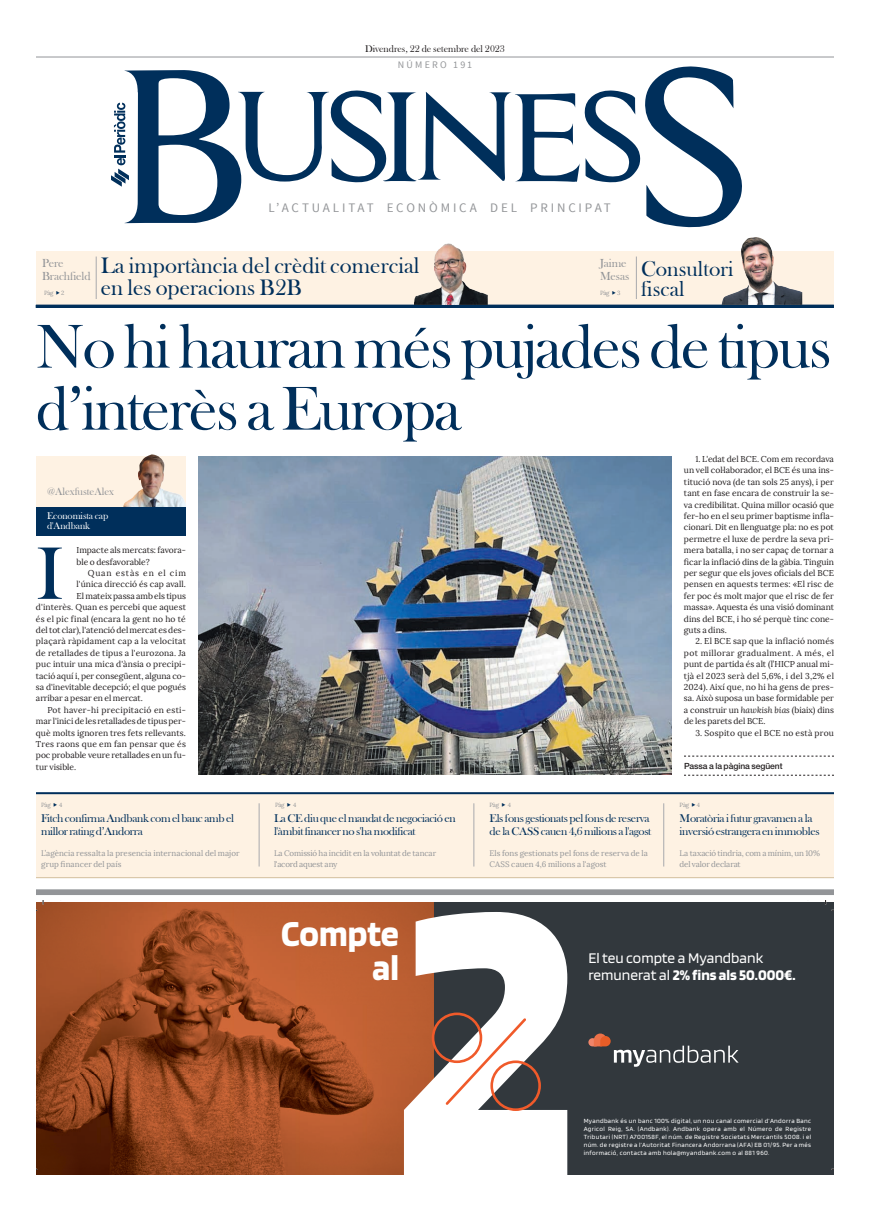
<style>
.page{position:relative;width:870px;height:1220px;background:#fff}
.page>*{position:absolute;margin:0;border:0;box-sizing:border-box;transform-origin:0 0}
.t1{font:76.9px "Bask Old Face";color:#002f5b}
.t2{font:64px/62px "Bask Old Face";letter-spacing:-.03em;color:#002f5b}
.Publicidad{font:700 37.9px/34.8px "Blinker";color:#fff;text-align:right;scale:.96 1}
.t3{font:23px/22px "Bask Old Face";color:#002f5b}
.t4{font:22px "Bask Old Face";color:#002f5b}
.Publicidad-2{font:15.4px/17.1px "Blinker";color:#fff}
.Dep_Epi{font:13px "Source Sans Pro";letter-spacing:.215em;color:#939598}
.t5{font:12px/13px "Bask Old Face";letter-spacing:-.01em;color:#939598}
.t6{font:11.5px/13px "Bask Old Face";letter-spacing:-.03em;color:#002f5b;scale:1.04 1}
.t7{font:10.8px "Bask Old Face";letter-spacing:-.01em;color:#939598}
.Dep_Epi-2{font:10px "Bask Old Face";letter-spacing:-.01em;color:#231f20}
.t8{font:10px "Bask Old Face";letter-spacing:-.01em;color:#fff}
.Dep_Epi-3{font:10px "Source Sans Pro";letter-spacing:.225em;color:#939598}
.t9{font:8.5px/11.4px "Lora";color:#231f20;text-align:justify}
.t10{font:8.5px "Lora";letter-spacing:.02em;color:#231f20}
.t11{font:8.5px "Lora";letter-spacing:.025em;color:#231f20}
.Txt_Sangría{font:500 8.5px "Helvetica Neue LT Std";letter-spacing:-.01em;color:#231f20}
.t12{font:8.5px "Lora";letter-spacing:.09em;color:#231f20}
.Dep_Epi-4{font:8px/11px "Lora";letter-spacing:-.005em;color:#939598}
.Publicidad-3{font:6.6px/8px "Blinker";letter-spacing:.05em;color:#fff;text-align:justify}
.Dep_Epi-5{font:6px "Lora";letter-spacing:-.035em;color:#939598}
.s1{font-style:italic}
.s2{font-weight:700}
</style>
<div class="page">
<div style="left:36px;top:251px;width:798px;height:57px;background:#fef2e3"></div>
<div style="left:36px;top:793px;width:798px;height:85px;background:#fef2e3"></div>
<svg style="left:125px;top:66px;width:617px;height:162px"></svg>
<svg style="left:111px;top:103px;width:18px;height:84px"></svg>
<hr style="left:36px;top:57px;width:798px;height:1px;background:#939598">
<hr style="left:36px;top:792px;width:798px;height:2px;background:#002f5b">
<hr style="left:36px;top:877px;width:798px;height:1px;background:#d2bf9d">
<hr style="left:474px;top:803px;width:1px;height:63px;background:#a8a9ad">
<hr style="left:259px;top:803px;width:1px;height:63px;background:#a8a9ad">
<hr style="left:664px;top:803px;width:1px;height:63px;background:#a8a9ad">
<div style="left:36px;top:889px;width:798px;height:6px;background:#939598"></div>
<hr style="left:36px;top:305px;width:798px;height:3px;background:#002f5b">
<hr style="left:636px;top:257px;width:1px;height:42px;background:#a8a9ad">
<img style="left:414px;top:243px;width:74px;height:62px">
<img style="left:721px;top:237px;width:81px;height:68px">
<hr style="left:96px;top:257px;width:1px;height:42px;background:#a8a9ad">
<div style="left:36px;top:902px;width:798px;height:272px;background:#32383d"></div>
<img style="left:36px;top:902px;width:398px;height:272px">
<svg style="left:404px;top:912px;width:163px;height:262px;fill:#fff"></svg>
<svg style="left:432px;top:1012px;width:109px;height:99px"></svg>
<svg style="left:588px;top:1033px;width:151px;height:34px"></svg>
<svg style="left:36px;top:1169px;width:8px;height:6px"></svg>
<img style="left:198px;top:456px;width:474px;height:318px">
<svg style="left:684px;top:756px;width:150px;height:1px"></svg>
<svg style="left:684px;top:775px;width:150px;height:1px"></svg>
<div style="left:36px;top:456px;width:150px;height:51px;background:#fef2e3"></div>
<img style="left:123px;top:454px;width:63px;height:53px">
<div style="left:36px;top:507px;width:150px;height:29px;background:#002f5b"></div>
<p class="Dep_Epi-2" style="left:365px;top:43px;width:141px">Divendres, 22 de setembre del 2023</p>
<p class="Dep_Epi-3" style="left:398px;top:59px;width:76px">NÚMERO 191</p>
<p class="Dep_Epi" style="left:269px;top:200px;width:344px">L’ACTUALITAT ECONÒMICA DEL PRINCIPAT</p>
<p class="t5" style="left:42px;top:257px;width:23px">Pere</p>
<p class="t5" style="left:42px;top:270px;width:50px">Brachfield</p>
<p class="Dep_Epi-5" style="left:44px;top:289px;width:11px">Pàg</p>
<p class="Dep_Epi-5" style="left:61px;top:289px;width:5px">2</p>
<p class="t3" style="left:101px;top:255px;width:320px">La importància del crèdit comercial en les operacions B2B</p>
<p class="t5" style="left:600px;top:257px;width:31px">Jaime<br>Mesas</p>
<p class="Dep_Epi-5" style="left:600px;top:289px;width:11px">Pàg</p>
<p class="Dep_Epi-5" style="left:617px;top:289px;width:5px">3</p>
<p class="t4" style="left:641px;top:257px;width:94px">Consultori</p>
<p class="t4" style="left:641px;top:277px;width:45px">fiscal</p>
<p class="t2" style="left:36px;top:317px;width:797px">No hi hauran més pujades de tipus d’interès a Europa</p>
<p class="t7" style="left:47px;top:485px;width:68px">@AlexfusteAlex</p>
<p class="t8" style="left:47px;top:510px;width:63px">Economista cap</p>
<p class="t8" style="left:47px;top:520px;width:44px">d'Andbank</p>
<p class="t1" style="left:36px;top:531px;width:29px">I</p>
<p class="t9" style="left:77px;top:544px;width:111px">Impacte als mercats: favora&shy;ble o desfavorable?</p>
<p class="t12" style="left:88px;top:568px;width:100px">Quan estàs en el cim</p>
<p class="t9" style="left:77px;top:579px;width:111px">l'única direcció és cap avall.</p>
<p class="t9" style="left:77px;top:590px;width:111px">El mateix passa amb els tipus</p>
<p class="t9" style="left:36px;top:601px;width:152px">d'interès. Quan es percebi que aquest</p>
<p class="t10" style="left:36px;top:613px;width:151px">és el pic final (encara la gent no ho té</p>
<p class="t9" style="left:36px;top:624px;width:151px">del tot clar), l'atenció del mercat es des-</p>
<p class="t11" style="left:36px;top:636px;width:152px">plaçarà ràpidament cap a la velocitat</p>
<p class="t10" style="left:36px;top:648px;width:152px">de retallades de tipus a l'eurozona. Ja</p>
<p class="t9" style="left:36px;top:658px;width:151px">puc intuir una mica d'ànsia o precipi-</p>
<p class="t9" style="left:36px;top:670px;width:151px">tació aquí i, per consegüent, alguna co-</p>
<p class="t9" style="left:36px;top:681px;width:152px">sa d'inevitable decepció; el que pogués</p>
<p class="t9" style="left:36px;top:693px;width:108px">arribar a pesar en el mercat.</p>
<p class="t9" style="left:36px;top:704px;width:151px;text-indent:11px">Pot haver-hi precipitació en esti&shy;mar l'inici de les retallades de tipus per&shy;què molts ignoren tres fets rellevants.<br>Tres raons que em fan pensar que és poc probable veure retallades en un fu&shy;tur visible.</p>
<p class="Dep_Epi-5" style="left:41px;top:801px;width:11px">Pàg</p>
<p class="Dep_Epi-5" style="left:59px;top:801px;width:5px">4</p>
<p class="t6" style="left:41px;top:812px;width:187px">Fitch confirma Andbank com el banc amb el millor rating d’Andorra</p>
<p class="Dep_Epi-4" style="left:41px;top:847px;width:200px">L’agència ressalta la presencia internacional del major grup financer del país</p>
<p class="Dep_Epi-5" style="left:275px;top:801px;width:11px">Pàg</p>
<p class="Dep_Epi-5" style="left:293px;top:801px;width:5px">4</p>
<p class="t6" style="left:274px;top:812px;width:176px">La CE diu que el mandat de negociació en l'àmbit financer no s'ha modificat</p>
<p class="Dep_Epi-4" style="left:274px;top:847px;width:164px">La Comissió ha incidit en la voluntat de tancar l'acord aquest any</p>
<p class="Publicidad" style="left:281px;top:916px;width:124px">Compte al</p>
<p class="t9" style="left:684px;top:453px;width:152px;text-indent:11px">1. L'edat del BCE. Com em recordava un vell col·laborador, el BCE és una ins&shy;titució nova (de tan sols 25 anys), i per tant en fase encara de construir la se&shy;va credibilitat. Quina millor ocasió que fer-ho en el seu primer baptisme infla&shy;cionari. Dit en llenguatge pla: no es pot permetre el luxe de perdre la seva pri&shy;mera batalla, i no ser capaç de tornar a ficar la inflació dins de la gàbia. Tinguin per segur que els joves oficials del BCE pensen en aquests termes: «El risc de fer poc és molt major que el risc de fer massa». Aquesta és una visió dominant dins del BCE, i ho sé perquè tinc cone&shy;guts a dins.</p>
<p class="t9" style="left:684px;top:636px;width:152px;text-indent:11px">2. El BCE sap que la inflació només pot millorar gradualment. A més, el punt de partida és alt (l’HICP anual mi&shy;tjà el 2023 serà del 5,6%, i del 3,2% el 2024). Així que, no hi ha gens de pres&shy;sa. Això suposa un base formidable per a construir un <span class="s1">hawkish bias</span> (biaix) dins de les parets del BCE.</p>
<p class="t10" style="left:695px;top:727px;width:140px">3. Sospito que el BCE no està prou</p>
<p class="Dep_Epi-5" style="left:490px;top:801px;width:11px">Pàg</p>
<p class="Dep_Epi-5" style="left:508px;top:801px;width:5px">4</p>
<p class="t6" style="left:490px;top:812px;width:157px">Els fons gestionats pel fons de reserva de la CASS cauen 4,6 milions a l'agost</p>
<p class="Dep_Epi-4" style="left:490px;top:847px;width:160px">Els fons gestionats pel fons de reserva de la<br>CASS cauen 4,6 milions a l'agost</p>
<p class="Txt_Sangría" style="left:684px;top:761px;width:100px">Passa a la pàgina següent</p>
<p class="Dep_Epi-5" style="left:680px;top:801px;width:11px">Pàg</p>
<p class="Dep_Epi-5" style="left:697px;top:801px;width:5px">4</p>
<p class="t6" style="left:680px;top:812px;width:136px">Moratòria i futur gravamen a la inversió estrangera en immobles</p>
<p class="Dep_Epi-4" style="left:680px;top:847px;width:142px">La taxació tindria, com a mínim, un 10% del valor declarat</p>
<p class="Publicidad-2" style="left:588px;top:950px;width:209px">El teu compte a Myandbank remunerat al <span class="s2">2% fins als 50.000€.</span></p>
<p class="Publicidad-3" style="left:584px;top:1117px;width:229px">Myandbank és un banc 100% digital, un nou canal comercial d’Andorra Banc Agricol Reig, SA. (Andbank). Andbank opera amb el Número de Registre Tributari (NRT) A700158F, el núm. de Registre Societats Mercantils 5008. i el núm. de registre a l’Autoritat Financera Andorrana (AFA) EB 01/95. Per a més informació, contacta amb hola@myandbank.com o al 881 960.</p>
</div>
